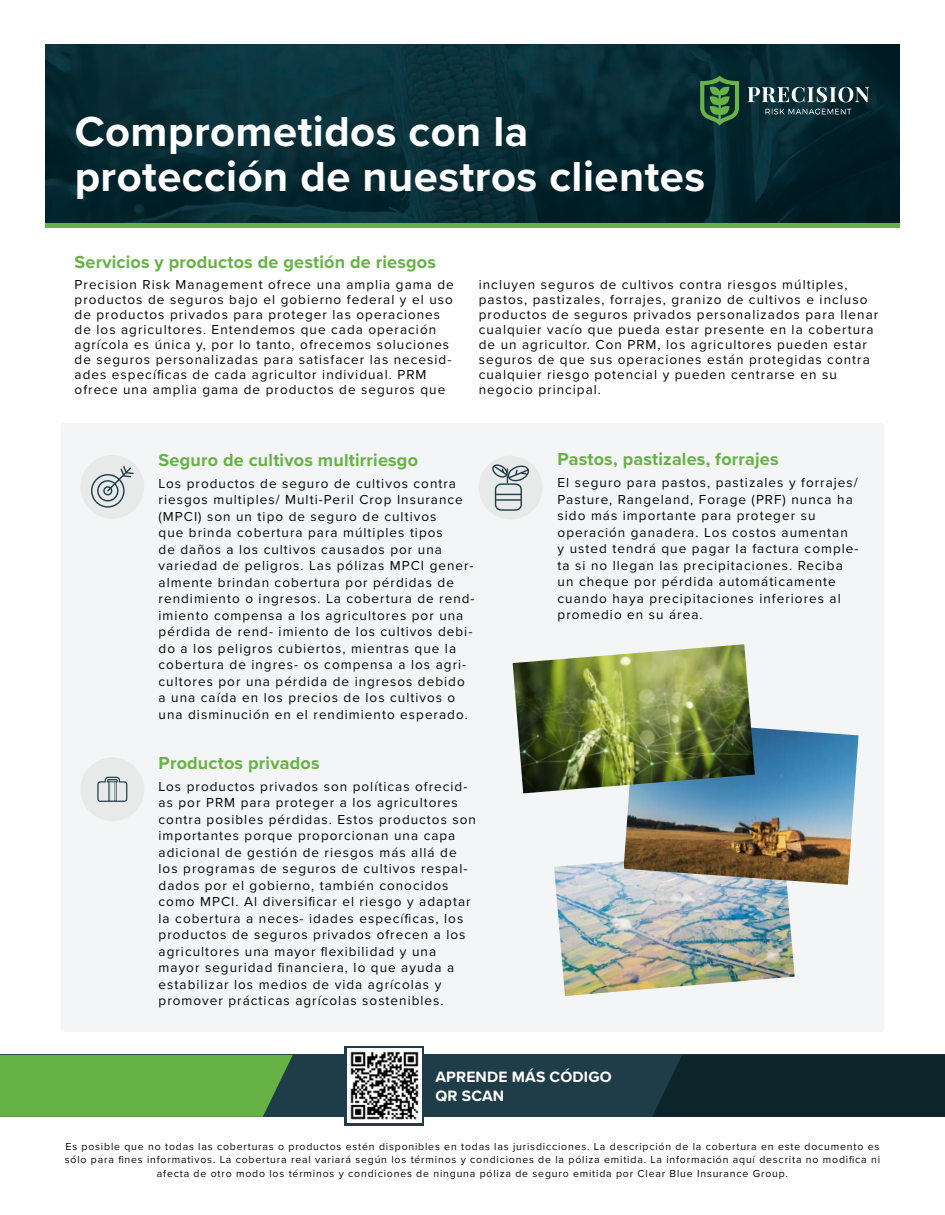
<style>
.page{position:relative;width:945px;height:1215px;background:#fff}
.page>*{position:absolute;margin:0;border:0;box-sizing:border-box;transform-origin:0 0}
.t1{font:700 43.5px/45px "Proxima Nova";letter-spacing:.01em;color:#fff}
.t2{font:700 18px "Proxima Nova";letter-spacing:.01em;color:#66b245}
.t3{font:700 15.6px/18.6px "Proxima Nova";letter-spacing:.01em;color:#fff}
.t4{font:13.5px/16.5px "Proxima Nova";letter-spacing:.075em;color:#040503}
.t5{font:10.5px/13.5px "Proxima Nova";letter-spacing:.08em;color:#040503;text-align:center}
</style>
<div class="page">
<div style="left:0;top:1055px;width:945px;height:62px;background:#1e3d48"></div>
<div style="left:61px;top:423px;width:823px;height:609px;background:#f4f5f6;border-radius:3px"></div>
<div style="left:80px;top:455px;width:64px;height:64px;background:#e8eae9;border-radius:50%"></div>
<div style="left:479px;top:456px;width:64px;height:63px;background:#e8eae9;border-radius:50%"></div>
<div style="left:80px;top:757px;width:64px;height:64px;background:#e8eae9;border-radius:50%"></div>
<svg style="left:45px;top:222px;width:855px;height:5px;background:#529640"></svg>
<img style="left:45px;top:45px;width:855px;height:177px">
<svg style="left:700px;top:76px;width:39px;height:50px;background:#356e3a"></svg>
<svg style="left:748px;top:86px;width:121px;height:29px;background:#415d63"></svg>
<svg style="left:492px;top:464px;width:37px;height:47px"></svg>
<svg style="left:97px;top:777px;width:30px;height:25px"></svg>
<svg style="left:91px;top:466px;width:43px;height:42px"></svg>
<img style="left:554px;top:861px;width:241px;height:135px">
<img style="left:624px;top:728px;width:235px;height:157px">
<img style="left:513px;top:644px;width:242px;height:149px">
<div style="left:345px;top:1046px;width:79px;height:79px;background:#1e3d48"></div>
<div style="left:652px;top:1055px;width:293px;height:62px;background:#0b252b"></div>
<div style="left:0;top:1055px;width:293px;height:62px;background:#66b245"></div>
<img style="left:347px;top:1048px;width:75px;height:75px">
<h1 class="t1" style="left:75px;top:108px;width:632px">Comprometidos con la protección de nuestros clientes</h1>
<h2 class="t2" style="left:75px;top:248px;width:363px">Servicios y productos de gestión de riesgos</h2>
<p class="t4" style="left:75px;top:276px;width:381px;line-height:15px">Precision Risk Management ofrece una amplia gama de productos de seguros bajo el gobierno federal y el uso de productos privados para proteger las operaciones de los agricultores. Entendemos que cada operación agrícola es única y, por lo tanto, ofrecemos soluciones de seguros personalizadas para satisfacer las necesid&shy;ades específicas de cada agricultor individual. PRM ofrece una amplia gama de productos de seguros que</p>
<p class="t4" style="left:479px;top:276px;width:401px;line-height:15px">incluyen seguros de cultivos contra riesgos múltiples, pastos, pastizales, forrajes, granizo de cultivos e incluso productos de seguros privados personalizados para llenar cualquier vacío que pueda estar presente en la cobertura de un agricultor. Con PRM, los agricultores pueden estar seguros de que sus operaciones están protegidas contra cualquier riesgo potencial y pueden centrarse en su negocio principal.</p>
<h2 class="t2" style="left:159px;top:446px;width:261px">Seguro de cultivos multirriesgo</h2>
<h2 class="t2" style="left:558px;top:446px;width:223px">Pastos, pastizales, forrajes</h2>
<p class="t4" style="left:159px;top:474px;width:318px">Los productos de seguro de cultivos contra riesgos multiples/ Multi-Peril Crop Insurance (MPCI) son un tipo de seguro de cultivos<br>que brinda cobertura para múltiples tipos<br>de daños a los cultivos causados por una variedad de peligros. Las pólizas MPCI gener&shy;almente brindan cobertura por pérdidas de rendimiento o ingresos. La cobertura de rend&shy;imiento compensa a los agricultores por una pérdida de rend- imiento de los cultivos debi&shy;do a los peligros cubiertos, mientras que la cobertura de ingres- os compensa a los agri&shy;cultores por una pérdida de ingresos debido a una caída en los precios de los cultivos o una disminución en el rendimiento esperado.</p>
<p class="t4" style="left:558px;top:474px;width:302px">El seguro para pastos, pastizales y forrajes/ Pasture, Rangeland, Forage (PRF) nunca ha sido más importante para proteger su operación ganadera. Los costos aumentan<br>y usted tendrá que pagar la factura comple&shy;ta si no llegan las precipitaciones. Reciba un cheque por pérdida automáticamente cuando haya precipitaciones inferiores al promedio en su área.</p>
<h2 class="t2" style="left:159px;top:749px;width:163px">Productos privados</h2>
<p class="t4" style="left:159px;top:777px;width:319px">Los productos privados son políticas ofrecid&shy;as por PRM para proteger a los agricultores contra posibles pérdidas. Estos productos son importantes porque proporcionan una capa adicional de gestión de riesgos más allá de los programas de seguros de cultivos respal&shy;dados por el gobierno, también conocidos como MPCI. Al diversificar el riesgo y adaptar la cobertura a neces- idades específicas, los productos de seguros privados ofrecen a los agricultores una mayor flexibilidad y una mayor seguridad financiera, lo que ayuda a estabilizar los medios de vida agrícolas y promover prácticas agrícolas sostenibles.</p>
<p class="t3" style="left:435px;top:1068px;width:178px">APRENDE MÁS CÓDIGO<br>QR SCAN</p>
<p class="t5" style="left:65px;top:1139px;width:817px">Es posible que no todas las coberturas o productos estén disponibles en todas las jurisdicciones. La descripción de la cobertura en este documento es sólo para fines informativos. La cobertura real variará según los términos y condiciones de la póliza emitida. La información aquí descrita no modifica ni afecta de otro modo los términos y condiciones de ninguna póliza de seguro emitida por Clear Blue Insurance Group.</p>
</div>
